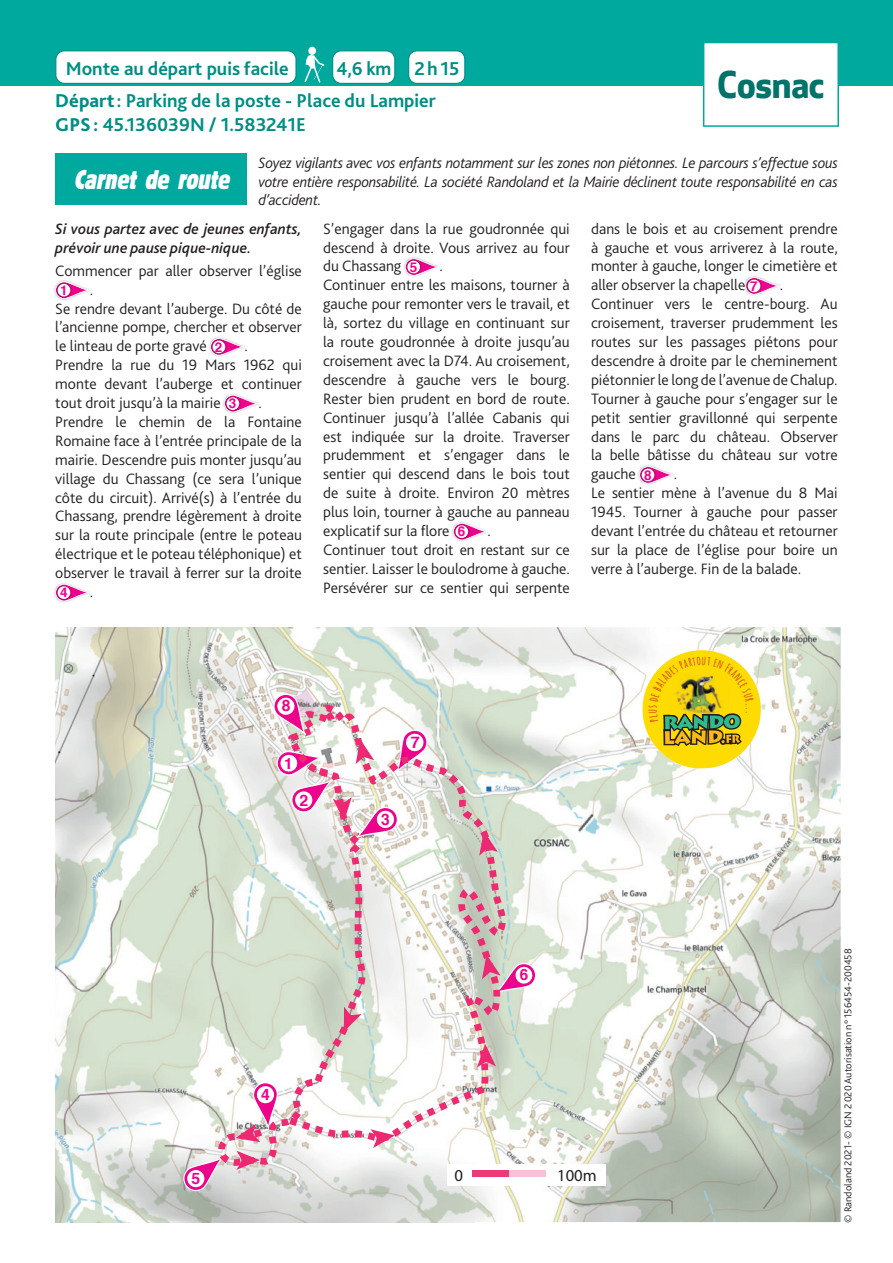
<style>
.page{position:relative;width:893px;height:1263px;background:#fff}
.page>*{position:absolute;margin:0;border:0;box-sizing:border-box;transform-origin:0 0}
.t1{font:700 36px "Apex New";letter-spacing:-.005em;color:#00736a}
.t2{font:italic 28.5px "Block Cond FO";color:#fff}
.t3{font:700 19.5px/24.2px "Bliss 2";color:#008e84}
.t4{font:16.65px "Myriad Pro";color:#231f20}
.t5{font:700 16.05px "Helvetica";color:#ed028c}
.t6{font:300 15.75px/18.9px "Bliss 2";color:#231f20}
.t7{font:italic 300 15.75px/18.9px "Bliss 2";letter-spacing:-.02em;color:#231f20;text-align:justify}
.t8{font:italic 500 15.75px/18.9px "Bliss 2";color:#231f20}
.t9{font:700 15.75px "Helvetica";color:#ed028c}
.t10{font:700 15.3px "Helvetica";color:#ed028c}
.t11{font:700 13.5px "Helvetica";color:#ed028c}
.t12{font:300 10.5px "Bliss 2";color:#231f20}
.s1{font-weight:800}
.s2{font-family:"Helvetica";font-weight:700;font-size:13.5px;color:#ed028c}
</style>
<div class="page">
<div style="left:0;top:0;width:893px;height:85px;background:#00a99d"></div>
<svg style="left:304px;top:47px;width:20px;height:36px"></svg>
<svg style="left:332px;top:50px;width:63px;height:34px;background:#ddf1ef"></svg>
<svg style="left:55px;top:50px;width:242px;height:34px;background:#e7f4f3"></svg>
<svg style="left:408px;top:50px;width:57px;height:34px;background:#dcf0ef"></svg>
<svg style="left:703px;top:43px;width:136px;height:84px"></svg>
<img style="left:54px;top:280px;width:36px;height:20px">
<svg style="left:55px;top:281px;width:34px;height:18px"></svg>
<img style="left:56px;top:282px;width:16px;height:16px">
<div style="left:58px;top:284px;width:12px;height:12px;background:#fff;border-radius:50%"></div>
<img style="left:209px;top:337px;width:37px;height:20px">
<svg style="left:210px;top:338px;width:34px;height:18px"></svg>
<img style="left:211px;top:338px;width:16px;height:1px">
<img style="left:211px;top:339px;width:16px;height:16px">
<div style="left:213px;top:341px;width:12px;height:12px;background:#fff;border-radius:50%"></div>
<img style="left:223px;top:394px;width:37px;height:20px">
<svg style="left:241px;top:395px;width:17px;height:17px"></svg>
<img style="left:224px;top:395px;width:17px;height:17px">
<img style="left:225px;top:396px;width:16px;height:15px">
<div style="left:226px;top:397px;width:13px;height:13px;background:#fff;border-radius:50%"></div>
<img style="left:54px;top:583px;width:37px;height:20px">
<svg style="left:55px;top:584px;width:34px;height:17px"></svg>
<img style="left:56px;top:584px;width:16px;height:17px">
<img style="left:56px;top:585px;width:16px;height:15px">
<div style="left:58px;top:586px;width:12px;height:13px;background:#fff;border-radius:50%"></div>
<img style="left:404px;top:257px;width:36px;height:20px">
<svg style="left:405px;top:258px;width:34px;height:18px"></svg>
<img style="left:405px;top:259px;width:1px;height:16px">
<img style="left:406px;top:259px;width:16px;height:16px">
<div style="left:407px;top:261px;width:13px;height:12px;background:#fff;border-radius:50%"></div>
<img style="left:452px;top:522px;width:36px;height:20px">
<svg style="left:470px;top:523px;width:17px;height:17px"></svg>
<img style="left:453px;top:523px;width:17px;height:17px">
<img style="left:454px;top:524px;width:16px;height:16px">
<div style="left:455px;top:525px;width:13px;height:13px;background:#fff;border-radius:50%"></div>
<img style="left:750px;top:276px;width:31px;height:20px">
<svg style="left:743px;top:277px;width:36px;height:18px"></svg>
<img style="left:746px;top:278px;width:16px;height:16px">
<div style="left:748px;top:280px;width:12px;height:12px;background:#fff;border-radius:50%"></div>
<img style="left:638px;top:465px;width:37px;height:20px">
<svg style="left:639px;top:466px;width:34px;height:18px"></svg>
<img style="left:640px;top:467px;width:16px;height:16px">
<div style="left:642px;top:469px;width:12px;height:12px;background:#fff;border-radius:50%"></div>
<div style="left:56px;top:153px;width:191px;height:52px;background:#00a99d"></div>
<img style="left:55px;top:627px;width:628px;height:595px">
<img style="left:683px;top:627px;width:158px;height:49px">
<img style="left:737px;top:676px;width:104px;height:546px">
<img style="left:683px;top:769px;width:54px;height:453px">
<svg style="left:182px;top:1156px;width:42px;height:36px"></svg>
<svg style="left:370px;top:1141px;width:25px;height:7px"></svg>
<svg style="left:506px;top:955px;width:31px;height:39px"></svg>
<svg style="left:237px;top:1166px;width:23px;height:4px"></svg>
<div style="left:447px;top:1164px;width:159px;height:21px;background:#fff"></div>
<div style="left:472px;top:1170px;width:37px;height:7px;background:#ef3875"></div>
<div style="left:509px;top:1170px;width:37px;height:7px;background:#f7c1d9"></div>
<svg style="left:218px;top:768px;width:147px;height:398px"></svg>
<svg style="left:288px;top:705px;width:218px;height:436px"></svg>
<svg style="left:272px;top:693px;width:157px;height:145px"></svg>
<svg style="left:642px;top:650px;width:119px;height:119px"></svg>
<p class="t3" style="left:66px;top:56px;width:225px">Monte au départ puis facile</p>
<p class="t3" style="left:336px;top:56px;width:124px">4,6 km 2 h 15</p>
<p class="t3" style="left:55px;top:88px;width:382px"><span class="s1">Départ</span> : Parking de la poste - Place du Lampier<br><span class="s1">GPS :</span> 45.136039N / 1.583241E</p>
<h1 class="t1" style="left:717px;top:59px;width:109px">Cosnac</h1>
<h2 class="t2" style="left:74px;top:164px;width:162px">Carnet de route</h2>
<p class="t7" style="left:258px;top:153px;width:581px">Soyez vigilants avec vos enfants notamment sur les zones non piétonnes. Le parcours s’effectue sous votre entière responsabilité. La société Randoland et la Mairie déclinent toute responsabilité en cas d’accident.</p>
<p class="t8" style="left:55px;top:219px;width:248px">Si vous partez avec de jeunes enfants, prévoir une pause pique-nique.</p>
<p class="t6" style="left:55px;top:261px;width:248px">Commencer par aller observer l’église</p>
<p class="t11" style="left:60px;top:279px;width:9px">1</p>
<p class="t6" style="left:55px;top:279px;width:248px;text-indent:34px">.<br>Se rendre devant l’auberge. Du côté de l’ancienne pompe, chercher et observer le linteau de porte gravé <span class="s2">2</span></p>
<p class="t6" style="left:55px;top:336px;width:248px;text-indent:189px">.<br>Prendre la rue du 19 Mars 1962 qui monte devant l’auberge et continuer tout droit jusqu’à la mairie <span class="s2">3</span></p>
<p class="t6" style="left:55px;top:393px;width:248px;text-indent:203px">.<br>Prendre le chemin de la Fontaine Romaine face à l’entrée principale de la mairie. Descendre puis monter jusqu’au village du Chassang (ce sera l’unique côte du circuit). Arrivé(s) à l’entrée du Chassang, prendre légèrement à droite sur la route principale (entre le poteau électrique et le poteau téléphonique) et observer le travail à ferrer sur la droite</p>
<p class="t11" style="left:60px;top:582px;width:9px">4</p>
<p class="t6" style="left:90px;top:582px;width:5px">.</p>
<p class="t6" style="left:323px;top:219px;width:248px;text-align:justify">S’engager dans la rue goudronnée qui descend à droite. Vous arrivez au four du Chassang <span class="s2">5</span></p>
<p class="t6" style="left:323px;top:256px;width:248px;text-indent:116px">.<br>Continuer entre les maisons, tourner à gauche pour remonter vers le travail, et là, sortez du village en continuant sur la route goudronnée à droite jusqu’au croisement avec la D74. Au croisement, descendre à gauche vers le bourg.<br>Rester bien prudent en bord de route.<br>Continuer jusqu’à l’allée Cabanis qui est indiquée sur la droite. Traverser prudemment et s’engager dans le sentier qui descend dans le bois tout de suite à droite. Environ 20 mètres plus loin, tourner à gauche au panneau explicatif sur la flore <span class="s2">6</span></p>
<p class="t6" style="left:323px;top:521px;width:248px;text-indent:164px">.<br>Continuer tout droit en restant sur ce sentier. Laisser le boulodrome à gauche.<br>Persévérer sur ce sentier qui serpente</p>
<p class="t6" style="left:591px;top:219px;width:248px;text-align:justify">dans le bois et au croisement prendre à gauche et vous arriverez à la route, monter à gauche, longer le cimetière et aller observer la chapelle <span class="s2">7</span></p>
<p class="t6" style="left:591px;top:275px;width:248px;text-indent:189px">.<br>Continuer vers le centre-bourg. Au croisement, traverser prudemment les routes sur les passages piétons pour descendre à droite par le cheminement piétonnier le long de l’avenue de Chalup.<br>Tourner à gauche pour s’engager sur le petit sentier gravillonné qui serpente dans le parc du château. Observer la belle bâtisse du château sur votre gauche <span class="s2">8</span></p>
<p class="t6" style="left:591px;top:464px;width:248px;text-indent:83px">.<br>Le sentier mène à l’avenue du 8 Mai<br>1945. Tourner à gauche pour passer devant l’entrée du château et retourner sur la place de l’église pour boire un verre à l’auberge. Fin de la balade.</p>
<p class="t9" style="left:282px;top:693px;width:10px">8</p>
<p class="t10" style="left:284px;top:751px;width:10px">1</p>
<p class="t9" style="left:299px;top:787px;width:10px">2</p>
<p class="t5" style="left:411px;top:730px;width:10px">7</p>
<p class="t9" style="left:381px;top:806px;width:10px">3</p>
<p class="t9" style="left:191px;top:1166px;width:10px">5</p>
<p class="t9" style="left:261px;top:1081px;width:10px">4</p>
<p class="t10" style="left:520px;top:962px;width:10px">6</p>
<p class="t4" style="left:455px;top:1165px;width:10px">0</p>
<p class="t4" style="left:557px;top:1165px;width:41px">100m</p>
<p class="t12" style="left:841px;top:1223px;width:276px;rotate:-90deg">© Randoland 2021- © IGN 2 020 Autorisation n° 156454-200458</p>
</div>
